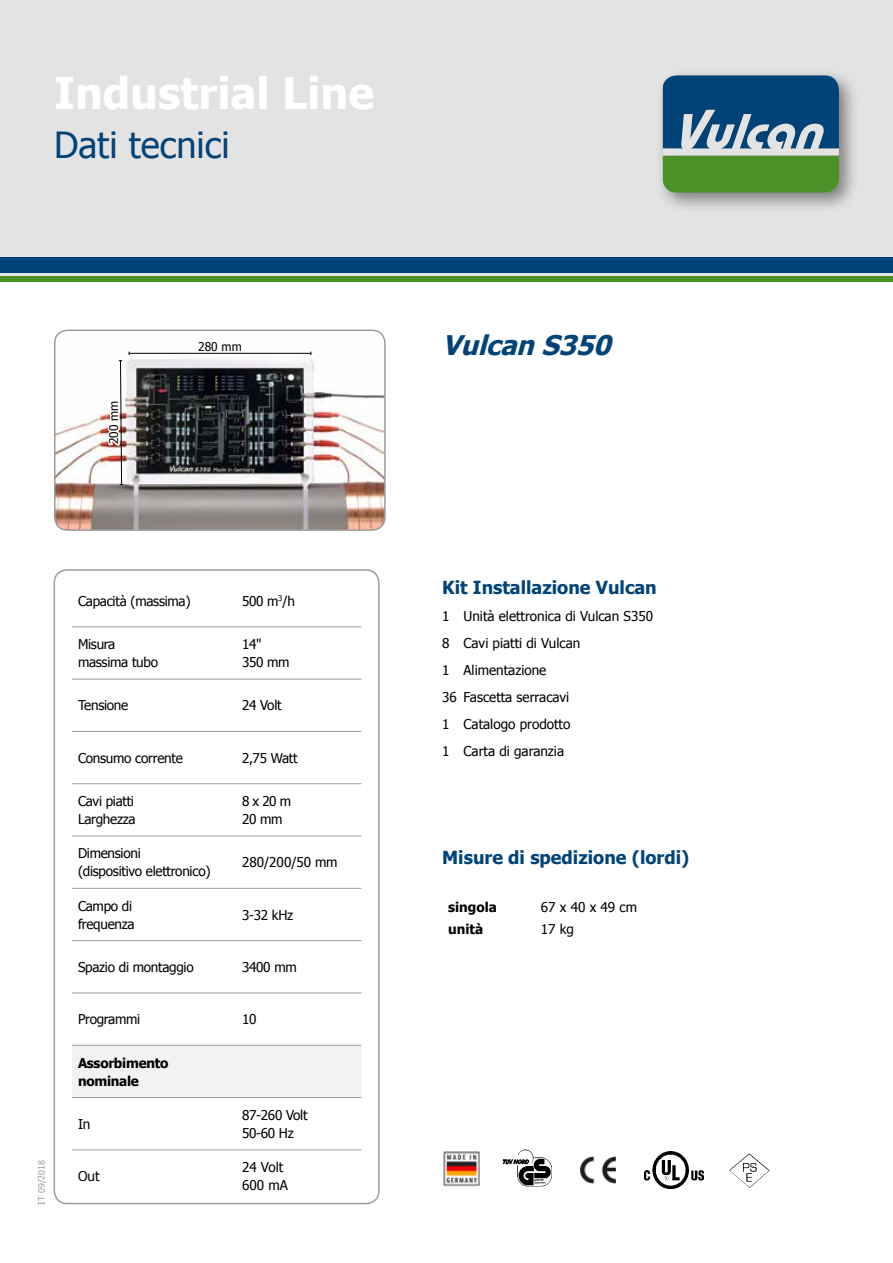
<style>
.page{position:relative;width:893px;height:1263px;background:#fff}
.page>*{position:absolute;margin:0;border:0;box-sizing:border-box;transform-origin:0 0}
.t1{font:700 43.5px "Tahoma";color:#fff}
.t2{font:36px "Tahoma";color:#004379}
.t3{font:italic 700 27px "Tahoma";color:#004379}
.t4{font:700 18px "Tahoma";color:#004379}
.t5{font:13.5px/18px "Tahoma";letter-spacing:-.02em;color:#000}
.t6{font:13.5px/27px "Tahoma";color:#000}
.t7{font:700 13.5px/18px "Tahoma";letter-spacing:-.02em;color:#000}
.t8{font:700 13.5px/22.5px "Tahoma";color:#000}
.t9{font:12px "Tahoma";letter-spacing:-.005em;color:#000}
.t10{font:9px "Tahoma";color:#9d9d9c}
</style>
<div class="page">
<div style="left:0;top:0;width:893px;height:261px;background:#e3e3e3"></div>
<div style="left:0;top:257px;width:893px;height:18px;background:#004379"></div>
<hr style="left:0;top:274px;width:893px;height:3px;background:#e3e3e3">
<div style="left:0;top:277px;width:893px;height:5px;background:#4a9228"></div>
<div style="left:655px;top:68px;width:205px;height:145px;background:#000;opacity:.45"></div>
<svg style="left:663px;top:75px;width:176px;height:118px"></svg>
<img style="left:443px;top:1151px;width:37px;height:36px">
<img style="left:502px;top:1149px;width:50px;height:38px">
<img style="left:580px;top:1156px;width:36px;height:28px">
<svg style="left:742px;top:1153px;width:7px;height:6px"></svg>
<img style="left:644px;top:1152px;width:59px;height:36px">
<div style="left:54px;top:569px;width:326px;height:635px;border:2px solid #9d9d9c;border-radius:13px"></div>
<img style="left:55px;top:330px;width:328px;height:200px">
<div style="left:54px;top:330px;width:332px;height:201px;border:2px solid #9d9d9c;border-radius:13px"></div>
<div style="left:72px;top:1046px;width:289px;height:51px;background:#f2f2f2"></div>
<hr style="left:72px;top:626px;width:164px;height:1px;background:#9d9d9c">
<hr style="left:236px;top:626px;width:125px;height:1px;background:#9d9d9c">
<hr style="left:72px;top:679px;width:164px;height:1px;background:#9d9d9c">
<hr style="left:236px;top:679px;width:125px;height:1px;background:#9d9d9c">
<hr style="left:72px;top:731px;width:164px;height:1px;background:#9d9d9c">
<hr style="left:236px;top:731px;width:125px;height:1px;background:#9d9d9c">
<hr style="left:72px;top:783px;width:164px;height:1px;background:#9d9d9c">
<hr style="left:236px;top:783px;width:125px;height:1px;background:#9d9d9c">
<hr style="left:72px;top:836px;width:164px;height:1px;background:#9d9d9c">
<hr style="left:236px;top:836px;width:125px;height:1px;background:#9d9d9c">
<hr style="left:72px;top:888px;width:164px;height:1px;background:#9d9d9c">
<hr style="left:236px;top:888px;width:125px;height:1px;background:#9d9d9c">
<hr style="left:72px;top:940px;width:164px;height:1px;background:#9d9d9c">
<hr style="left:236px;top:940px;width:125px;height:1px;background:#9d9d9c">
<hr style="left:72px;top:992px;width:164px;height:1px;background:#9d9d9c">
<hr style="left:236px;top:992px;width:125px;height:1px;background:#9d9d9c">
<hr style="left:72px;top:1045px;width:164px;height:1px;background:#9d9d9c">
<hr style="left:236px;top:1045px;width:125px;height:1px;background:#9d9d9c">
<hr style="left:72px;top:1097px;width:164px;height:1px;background:#9d9d9c">
<hr style="left:236px;top:1097px;width:125px;height:1px;background:#9d9d9c">
<hr style="left:72px;top:1149px;width:164px;height:1px;background:#9d9d9c">
<hr style="left:236px;top:1149px;width:125px;height:1px;background:#9d9d9c">
<svg style="left:105px;top:360px;width:18px;height:125px"></svg>
<hr style="left:129px;top:353px;width:182px;height:1px;background:#000">
<h1 class="t1" style="left:54px;top:62px;width:322px">Industrial Line</h1>
<h2 class="t2" style="left:54px;top:121px;width:177px">Dati tecnici</h2>
<p class="t9" style="left:106px;top:444px;width:45px;rotate:-90deg">200 mm</p>
<p class="t9" style="left:198px;top:339px;width:45px">280 mm</p>
<p class="t10" style="left:35px;top:1204px;width:46px;rotate:-90deg">IT 09/2018</p>
<p class="t5" style="left:78px;top:591px;width:114px">Capacità (massima)</p>
<p class="t5" style="left:242px;top:591px;width:54px">500 m<sup>3</sup>/h</p>
<p class="t5" style="left:78px;top:635px;width:82px">Misura massima tubo</p>
<p class="t5" style="left:242px;top:635px;width:49px">14"<br>350 mm</p>
<p class="t5" style="left:78px;top:696px;width:52px">Tensione</p>
<p class="t5" style="left:242px;top:696px;width:41px">24 Volt</p>
<p class="t5" style="left:78px;top:748px;width:106px">Consumo corrente</p>
<p class="t5" style="left:242px;top:748px;width:57px">2,75 Watt</p>
<p class="t5" style="left:78px;top:791px;width:59px">Cavi piatti<br>Larghezza</p>
<p class="t5" style="left:242px;top:791px;width:51px">8 x 20 m<br>20 mm</p>
<p class="t5" style="left:78px;top:844px;width:134px">Dimensioni<br>(dispositivo elettronico)</p>
<p class="t6" style="left:242px;top:848px;width:97px">280/200/50 mm</p>
<p class="t5" style="left:78px;top:896px;width:58px">Campo di frequenza</p>
<p class="t5" style="left:242px;top:905px;width:53px">3-32 kHz</p>
<p class="t5" style="left:78px;top:957px;width:117px">Spazio di montaggio</p>
<p class="t5" style="left:242px;top:957px;width:56px">3400 mm</p>
<p class="t5" style="left:78px;top:1010px;width:64px">Programmi</p>
<p class="t5" style="left:242px;top:1010px;width:16px">10</p>
<p class="t7" style="left:78px;top:1053px;width:92px">Assorbimento nominale</p>
<p class="t5" style="left:78px;top:1114px;width:14px">In</p>
<p class="t5" style="left:242px;top:1105px;width:67px">87-260 Volt<br>50-60 Hz</p>
<p class="t5" style="left:78px;top:1166px;width:23px">Out</p>
<p class="t6" style="left:242px;top:1157px;width:47px;line-height:18px">24 Volt<br>600 mA</p>
<h3 class="t3" style="left:442px;top:326px;width:179px">Vulcan S350</h3>
<h3 class="t4" style="left:442px;top:575px;width:216px">Kit Installazione Vulcan</h3>
<p class="t6" style="left:442px;top:602px;width:212px">1 Unità elettronica di Vulcan S350<br>8 Cavi piatti di Vulcan<br>1 Alimentazione<br>36 Fascetta serracavi<br>1 Catalogo prodotto<br>1 Carta di garanzia</p>
<h3 class="t4" style="left:442px;top:845px;width:249px">Misure di spedizione (lordi)</h3>
<p class="t8" style="left:448px;top:894px;width:50px">singola unità</p>
<p class="t6" style="left:541px;top:895px;width:98px;line-height:22.5px">67 x 40 x 49 cm<br>17 kg</p>
</div>
